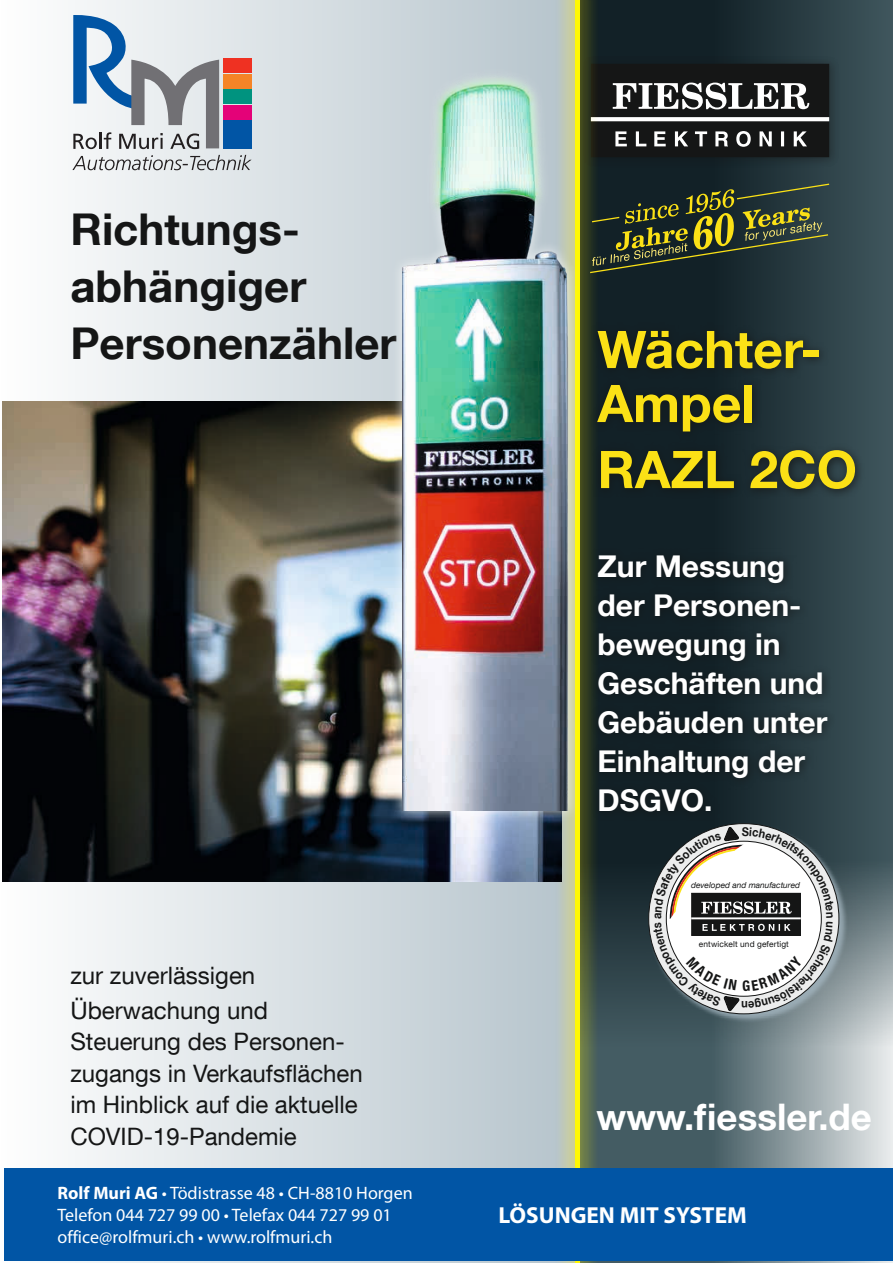
<style>
.page{position:relative;width:893px;height:1263px;background:#fff}
.page>*{position:absolute;margin:0;border:0;box-sizing:border-box;transform-origin:0 0}
.t1{font:700 51.9px/54px "Helvetica Neue LT Com";color:#fbe116}
.t2{font:700 43.8px/57px "Helvetica Neue LT Com";color:#151616}
.t3{font:700 36.6px "Helvetica Neue LT Com";color:#fff}
.t4{font:700 30px/39px "Helvetica Neue LT Com";color:#fff}
.t5{font:24px/31.5px "Helvetica Neue LT Com";color:#151616}
.t6{font:700 23.25px "Myriad Pro";color:#fff}
.t7{font:18px/21.6px "Myriad Pro";color:#fff}
.t8{font:700 12.15px "Helvetica Neue LT Com";color:#151616;scale:.9 1}
.t9{font:italic 8.4px "Helvetica Neue LT Com";color:#151616}
.t10{font:8.4px "Helvetica Neue LT Com";letter-spacing:.015em;color:#151616}
.s1{font-weight:700}
</style>
<div class="page">
<div style="left:0;top:0;width:577px;height:1263px;background:linear-gradient(to right,#fdfefe,#b4c3cb)"></div>
<svg style="left:600px;top:0;width:293px;height:1263px;background:#44575d"></svg>
<div style="left:583px;top:56px;width:256px;height:112px;background:#151616;opacity:.3"></div>
<div style="left:591px;top:64px;width:238px;height:93px;border:2px solid #151616"></div>
<svg style="left:613px;top:83px;width:196px;height:26px"></svg>
<svg style="left:600px;top:117px;width:227px;height:4px"></svg>
<svg style="left:615px;top:131px;width:192px;height:16px"></svg>
<svg style="left:555px;top:0;width:45px;height:1263px;background:#737f69"></svg>
<div style="left:575px;top:0;width:5px;height:1263px;background:#fff803"></div>
<img style="left:2px;top:402px;width:560px;height:479px">
<div style="left:390px;top:64px;width:189px;height:758px;background:#fff;opacity:.75"></div>
<img style="left:402px;top:50px;width:188px;height:761px">
<div style="left:648px;top:823px;width:200px;height:200px;background:#a3b5bf;opacity:.8"></div>
<div style="left:590px;top:322px;width:275px;height:177px;background:#151616;opacity:.8"></div>
<div style="left:590px;top:547px;width:247px;height:274px;background:#151616;opacity:.8"></div>
<svg style="left:589px;top:183px;width:242px;height:91px;background:#39432e"></svg>
<div style="left:4px;top:1168px;width:889px;height:92px;background:#0155a5"></div>
<svg style="left:72px;top:155px;width:180px;height:15px"></svg>
<div style="left:223px;top:120px;width:28px;height:28px;background:#0155a5"></div>
<div style="left:223px;top:105px;width:28px;height:14px;background:#e40278"></div>
<div style="left:223px;top:89px;width:28px;height:15px;background:#00937f"></div>
<div style="left:223px;top:74px;width:28px;height:14px;background:#f58427"></div>
<div style="left:223px;top:59px;width:28px;height:14px;background:#ef3122"></div>
<svg style="left:73px;top:15px;width:146px;height:134px"></svg>
<svg style="left:653px;top:827px;width:180px;height:184px"></svg>
<h2 class="t2" style="left:70px;top:205px;width:328px">Richtungs&shy;abhängiger<br>Personenzähler</h2>
<p class="t5" style="left:70px;top:961px;width:199px;line-height:34.5px">zur zuverlässigen<br>Überwachung und</p>
<p class="t5" style="left:70px;top:1028px;width:294px">Steuerung des Personen&shy;zugangs in Verkaufsflächen im Hinblick auf die aktuelle<br>COVID-19-Pandemie</p>
<p class="t7" style="left:58px;top:1183px;width:357px"><span class="s1">Rolf Muri AG</span> • Tödistrasse 48 • CH-8810 Horgen<br>Telefon 044 727 99 00 • Telefax 044 727 99 01 office@rolfmuri.ch • www.rolfmuri.ch</p>
<h1 class="t1" style="left:597px;top:327px;width:225px">Wächter-<br>Ampel</h1>
<h1 class="t1" style="left:597px;top:447px;width:261px">RAZL 2CO</h1>
<p class="t4" style="left:597px;top:549px;width:232px">Zur Messung der Personen&shy;bewegung in<br>Geschäften und<br>Gebäuden unter<br>Einhaltung der<br>DSGVO.</p>
<p class="t9" style="left:691px;top:882px;width:110px">developed and manufactured</p>
<p class="t10" style="left:699px;top:941px;width:91px">entwickelt und gefertigt</p>
<p class="t8" style="left:748px;top:1010px;width:9px;rotate:180deg">n</p>
<h3 class="t3" style="left:597px;top:1094px;width:277px">www.fiessler.de</h3>
<p class="t6" style="left:499px;top:1201px;width:250px">LÖSUNGEN MIT SYSTEM</p>
</div>
